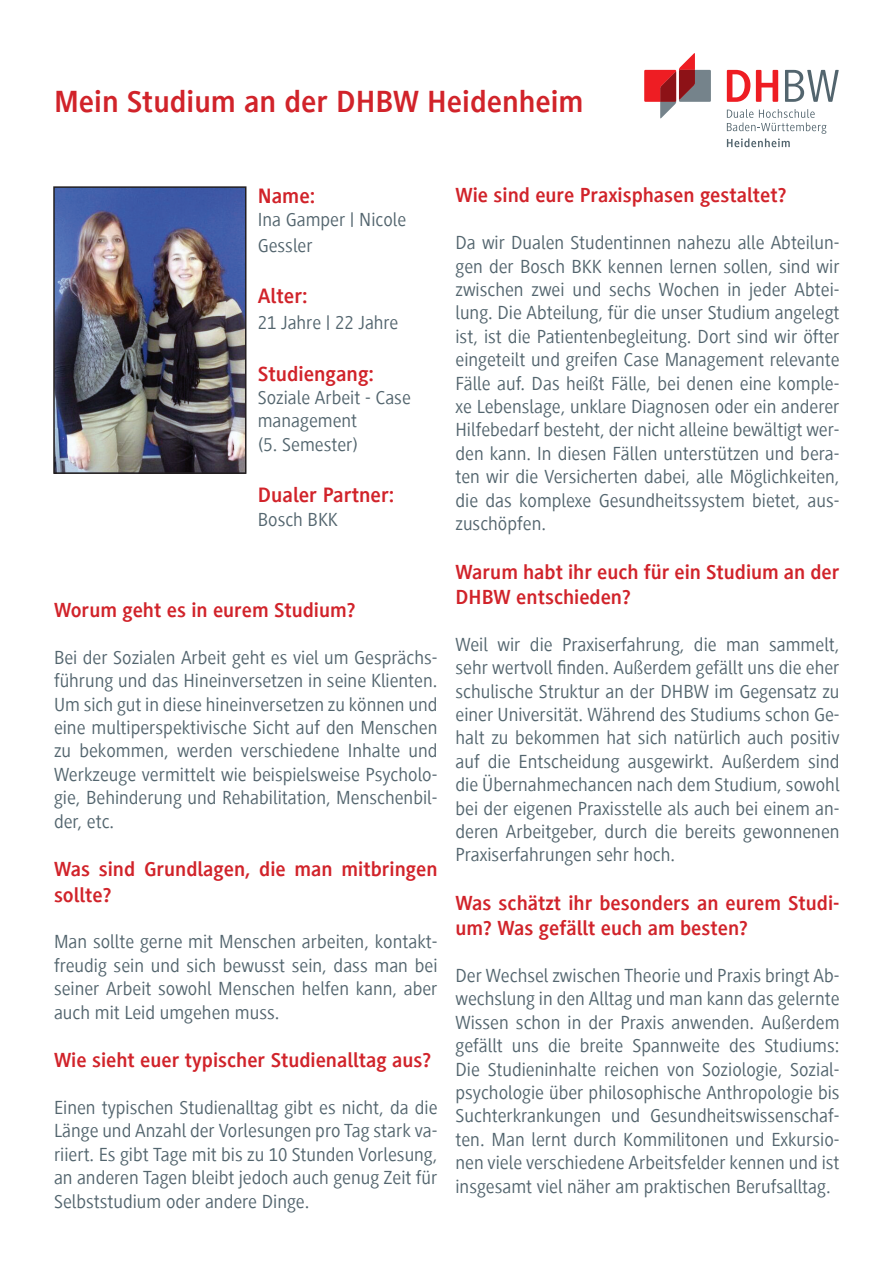
<style>
.page{position:relative;width:893px;height:1263px;background:#fff}
.page>*{position:absolute;margin:0;border:0;box-sizing:border-box;transform-origin:0 0}
.t1{font:700 31.5px "Generis Sans Com";color:#d1232a}
.t2{font:700 21.45px "Generis Sans Com";color:#d1232a}
.t3{font:700 21px/25.2px "Generis Sans Com";color:#d1232a}
.t4{font:19.5px/23.4px "Generis Sans Com";color:#53656e;text-align:justify}
</style>
<div class="page">
<svg style="left:644px;top:53px;width:67px;height:65px"></svg>
<svg style="left:727px;top:70px;width:23px;height:32px"></svg>
<svg style="left:756px;top:70px;width:22px;height:32px"></svg>
<svg style="left:785px;top:70px;width:54px;height:32px"></svg>
<svg style="left:727px;top:109px;width:99px;height:38px"></svg>
<img style="left:56px;top:189px;width:187px;height:282px">
<div style="left:53px;top:186px;width:193px;height:288px;border:2px solid #231f20"></div>
<h1 class="t1" style="left:54px;top:85px;width:531px">Mein Studium an der DHBW Heidenheim</h1>
<p class="t2" style="left:258px;top:184px;width:59px">Name:</p>
<p class="t4" style="left:258px;top:207px;width:150px;line-height:25.8px">Ina Gamper | Nicole<br>Gessler</p>
<p class="t2" style="left:258px;top:285px;width:52px">Alter:</p>
<p class="t4" style="left:258px;top:311px;width:142px">21 Jahre | 22 Jahre</p>
<p class="t2" style="left:258px;top:362px;width:118px">Studiengang:</p>
<p class="t4" style="left:258px;top:386px;width:155px;text-align:left">Soziale Arbeit - Case management<br>(5. Semester)</p>
<p class="t2" style="left:258px;top:483px;width:138px">Dualer Partner:</p>
<p class="t4" style="left:258px;top:508px;width:82px">Bosch BKK</p>
<p class="t3" style="left:54px;top:598px;width:303px">Worum geht es in eurem Studium?</p>
<p class="t4" style="left:54px;top:646px;width:385px">Bei der Sozialen Arbeit geht es viel um Gesprächs&shy;führung und das Hineinversetzen in seine Klienten.<br>Um sich gut in diese hineinversetzen zu können und eine multiperspektivische Sicht auf den Menschen zu bekommen, werden verschiedene Inhalte und Werkzeuge vermittelt wie beispielsweise Psycholo&shy;gie, Behinderung und Rehabilitation, Menschenbil&shy;der, etc.</p>
<p class="t3" style="left:54px;top:857px;width:385px">Was sind Grundlagen, die man mitbringen sollte?</p>
<p class="t4" style="left:54px;top:930px;width:385px">Man sollte gerne mit Menschen arbeiten, kontakt&shy;freudig sein und sich bewusst sein, dass man bei seiner Arbeit sowohl Menschen helfen kann, aber auch mit Leid umgehen muss.</p>
<p class="t3" style="left:54px;top:1048px;width:379px">Wie sieht euer typischer Studienalltag aus?</p>
<p class="t4" style="left:54px;top:1096px;width:385px">Einen typischen Studienalltag gibt es nicht, da die Länge und Anzahl der Vorlesungen pro Tag stark va&shy;riiert. Es gibt Tage mit bis zu 10 Stunden Vorlesung, an anderen Tagen bleibt jedoch auch genug Zeit für Selbststudium oder andere Dinge.</p>
<p class="t3" style="left:455px;top:183px;width:333px">Wie sind eure Praxisphasen gestaltet?</p>
<p class="t4" style="left:455px;top:231px;width:386px">Da wir Dualen Studentinnen nahezu alle Abteilun&shy;gen der Bosch BKK kennen lernen sollen, sind wir zwischen zwei und sechs Wochen in jeder Abtei&shy;lung. Die Abteilung, für die unser Studium angelegt ist, ist die Patientenbegleitung. Dort sind wir öfter eingeteilt und greifen Case Management relevante Fälle auf. Das heißt Fälle, bei denen eine komple&shy;xe Lebenslage, unklare Diagnosen oder ein anderer Hilfebedarf besteht, der nicht alleine bewältigt wer&shy;den kann. In diesen Fällen unterstützen und bera&shy;ten wir die Versicherten dabei, alle Möglichkeiten, die das komplexe Gesundheitssystem bietet, aus&shy;zuschöpfen.</p>
<p class="t3" style="left:455px;top:559px;width:386px">Warum habt ihr euch für ein Studium an der<br>DHBW entschieden?</p>
<p class="t4" style="left:455px;top:633px;width:386px">Weil wir die Praxiserfahrung, die man sammelt, sehr wertvoll finden. Außerdem gefällt uns die eher schulische Struktur an der DHBW im Gegensatz zu einer Universität. Während des Studiums schon Ge&shy;halt zu bekommen hat sich natürlich auch positiv auf die Entscheidung ausgewirkt. Außerdem sind die Übernahmechancen nach dem Studium, sowohl bei der eigenen Praxisstelle als auch bei einem an&shy;deren Arbeitgeber, durch die bereits gewonnenen Praxiserfahrungen sehr hoch.</p>
<p class="t3" style="left:455px;top:890px;width:386px">Was schätzt ihr besonders an eurem Studi&shy;um? Was gefällt euch am besten?</p>
<p class="t4" style="left:455px;top:964px;width:386px">Der Wechsel zwischen Theorie und Praxis bringt Ab&shy;wechslung in den Alltag und man kann das gelernte Wissen schon in der Praxis anwenden. Außerdem gefällt uns die breite Spannweite des Studiums:<br>Die Studieninhalte reichen von Soziologie, Sozial&shy;psychologie über philosophische Anthropologie bis Suchterkrankungen und Gesundheitswissenschaf&shy;ten. Man lernt durch Kommilitonen und Exkursio&shy;nen viele verschiedene Arbeitsfelder kennen und ist insgesamt viel näher am praktischen Berufsalltag.</p>
</div>
